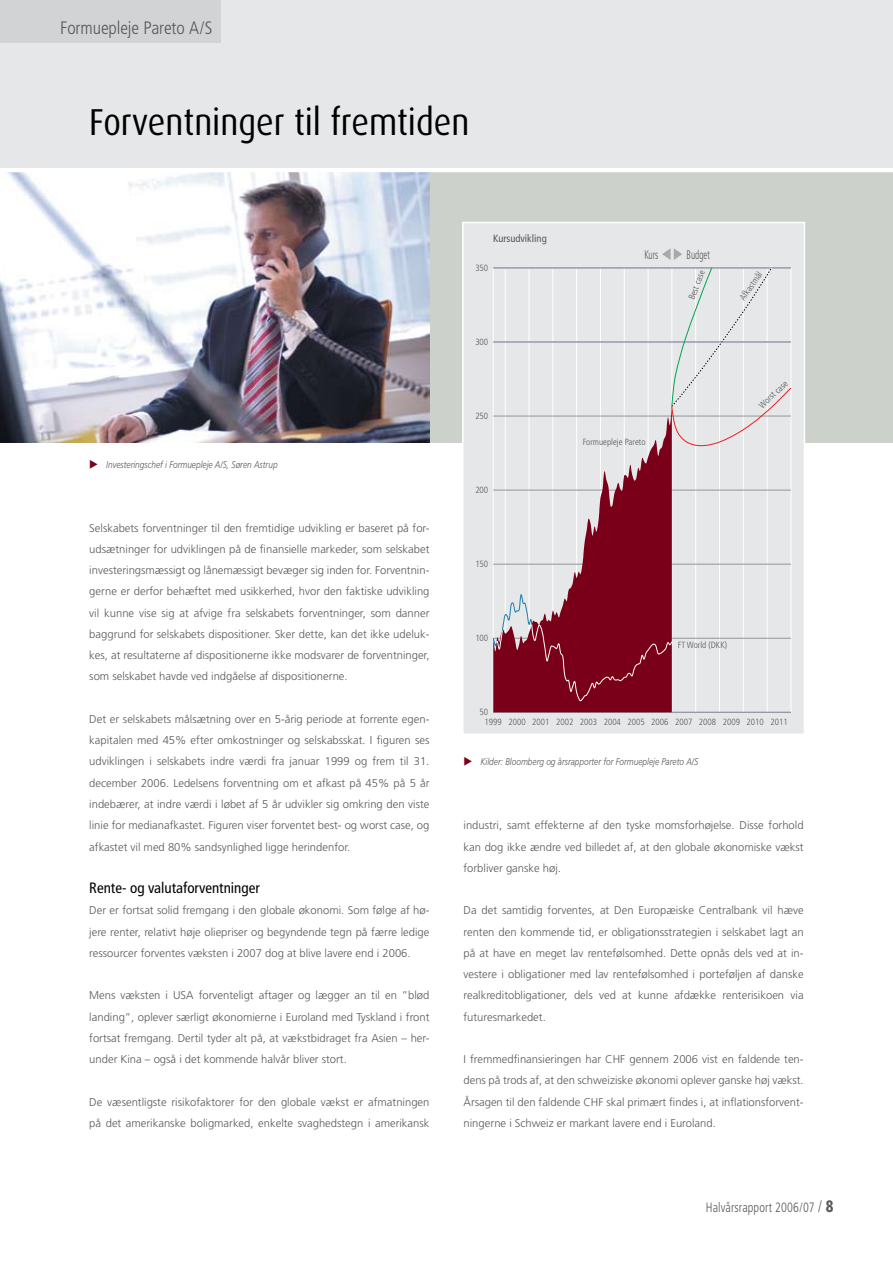
<style>
.page{position:relative;width:893px;height:1263px;background:#fff}
.page>*{position:absolute;margin:0;border:0;box-sizing:border-box;transform-origin:0 0}
.t1{font:37.5px "Dax";color:#000;scale:.9 1}
.t2{font:300 condensed 18px "Frutiger";letter-spacing:-.005em;color:#58595b}
.t3{font:condensed 15px "Frutiger";color:#000}
.t4{font:300 condensed 13.5px "Frutiger";letter-spacing:.005em;color:#58595b;scale:.9 1}
.t5{font:300 condensed 12.45px "Frutiger";color:#58595b;scale:.73 1}
.t6{font:300 11.25px/21.3px "Frutiger";color:#58595b;text-align:justify}
.t7{font:condensed 10.5px "Frutiger";color:#58595b}
.t8{font:italic 300 9.75px "Frutiger";color:#58595b;scale:.85 1}
.t9{font:300 condensed 9px "Frutiger";color:#58595b}
.s1{color:#790018}
.s2{font-size:16.5px}
</style>
<div class="page">
<div style="left:0;top:0;width:893px;height:170px;background:#e6e7e8"></div>
<div style="left:0;top:0;width:221px;height:43px;background:#d1d3d4"></div>
<div style="left:0;top:170px;width:893px;height:272px;background:#cdd1cc"></div>
<svg style="left:461px;top:221px;width:345px;height:513px;background:#d3c1c5"></svg>
<img style="left:0;top:172px;width:429px;height:270px">
<hr style="left:0;top:168px;width:893px;height:4px;background:#fff">
<h2 class="t2" style="left:60px;top:18px;width:154px">Formuepleje Pareto A/S</h2>
<h1 class="t1" style="left:89px;top:102px;width:424px">Forventninger til fremtiden</h1>
<p class="t8" style="left:89px;top:459px;width:223px"><span class="s1">◆</span> Investeringschef i Formuepleje A/S, Søren Astrup</p>
<p class="t7" style="left:493px;top:233px;width:55px">Kursudvikling</p>
<p class="t9" style="left:475px;top:262px;width:14px">350</p>
<p class="t9" style="left:475px;top:336px;width:14px">300</p>
<p class="t9" style="left:475px;top:410px;width:14px">250</p>
<p class="t9" style="left:475px;top:485px;width:14px">200</p>
<p class="t5" style="left:644px;top:247px;width:21px">Kurs</p>
<p class="t5" style="left:686px;top:247px;width:33px">Budget</p>
<p class="t9" style="left:686px;top:297px;width:32px;rotate:-69deg">Best case</p>
<p class="t9" style="left:737px;top:296px;width:34px;rotate:-55deg">Afkastmål</p>
<p class="t9" style="left:583px;top:436px;width:64px">Formuepleje Pareto</p>
<p class="t9" style="left:757px;top:403px;width:37px;rotate:-43deg">Worst case</p>
<p class="t6" style="left:89px;top:517px;width:342px">Selskabets forventninger til den fremtidige udvikling er baseret på for&shy;udsætninger for udviklingen på de finansielle markeder, som selskabet investeringsmæssigt og lånemæssigt bevæger sig inden for. Forventnin&shy;gerne er derfor behæftet med usikkerhed, hvor den faktiske udvikling vil kunne vise sig at afvige fra selskabets forventninger, som danner baggrund for selskabets dispositioner. Sker dette, kan det ikke udeluk&shy;kes, at resultaterne af dispositionerne ikke modsvarer de forventninger, som selskabet havde ved indgåelse af dispositionerne.</p>
<p class="t6" style="left:89px;top:708px;width:342px">Det er selskabets målsætning over en 5-årig periode at forrente egen&shy;kapitalen med 45% efter omkostninger og selskabsskat. I figuren ses udviklingen i selskabets indre værdi fra januar 1999 og frem til 31. december 2006. Ledelsens forventning om et afkast på 45% på 5 år indebærer, at indre værdi i løbet af 5 år udvikler sig omkring den viste linie for medianafkastet. Figuren viser forventet best- og worst case, og afkastet vil med 80% sandsynlighed ligge herindenfor.</p>
<h3 class="t3" style="left:89px;top:879px;width:172px">Rente- og valutaforventninger</h3>
<p class="t6" style="left:89px;top:900px;width:342px">Der er fortsat solid fremgang i den globale økonomi. Som følge af hø&shy;jere renter, relativt høje oliepriser og begyndende tegn på færre ledige ressourcer forventes væksten i 2007 dog at blive lavere end i 2006.</p>
<p class="t6" style="left:89px;top:985px;width:342px">Mens væksten i USA forventeligt aftager og lægger an til en ”blød landing”, oplever særligt økonomierne i Euroland med Tyskland i front fortsat fremgang. Dertil tyder alt på, at vækstbidraget fra Asien – her&shy;under Kina – også i det kommende halvår bliver stort.</p>
<p class="t6" style="left:89px;top:1091px;width:342px">De væsentligste risikofaktorer for den globale vækst er afmatningen på det amerikanske boligmarked, enkelte svaghedstegn i amerikansk</p>
<p class="t9" style="left:475px;top:559px;width:14px">150</p>
<p class="t9" style="left:475px;top:633px;width:14px">100</p>
<p class="t9" style="left:480px;top:707px;width:10px">50</p>
<p class="t9" style="left:678px;top:640px;width:51px">FT World (DKK)</p>
<p class="t9" style="left:485px;top:716px;width:305px">1999 2000 2001 2002 2003 2004 2005 2006 2007 2008 2009 2010 2011</p>
<p class="t8" style="left:463px;top:756px;width:278px"><span class="s1">◆</span> Kilder: Bloomberg og årsrapporter for Formuepleje Pareto A/S</p>
<p class="t6" style="left:463px;top:815px;width:342px">industri, samt effekterne af den tyske momsforhøjelse. Disse forhold kan dog ikke ændre ved billedet af, at den globale økonomiske vækst forbliver ganske høj.</p>
<p class="t6" style="left:463px;top:900px;width:342px">Da det samtidig forventes, at Den Europæiske Centralbank vil hæve renten den kommende tid, er obligationsstrategien i selskabet lagt an på at have en meget lav rentefølsomhed. Dette opnås dels ved at in&shy;vestere i obligationer med lav rentefølsomhed i porteføljen af danske realkreditobligationer, dels ved at kunne afdække renterisikoen via futuresmarkedet.</p>
<p class="t6" style="left:463px;top:1048px;width:342px">I fremmedfinansieringen har CHF gennem 2006 vist en faldende ten&shy;dens på trods af, at den schweiziske økonomi oplever ganske høj vækst.<br>Årsagen til den faldende CHF skal primært findes i, at inflationsforvent&shy;ningerne i Schweiz er markant lavere end i Euroland.</p>
<p class="t4" style="left:706px;top:1199px;width:131px">Halvårsrapport 2006/07 <span class="s2">/</span></p>
</div>
